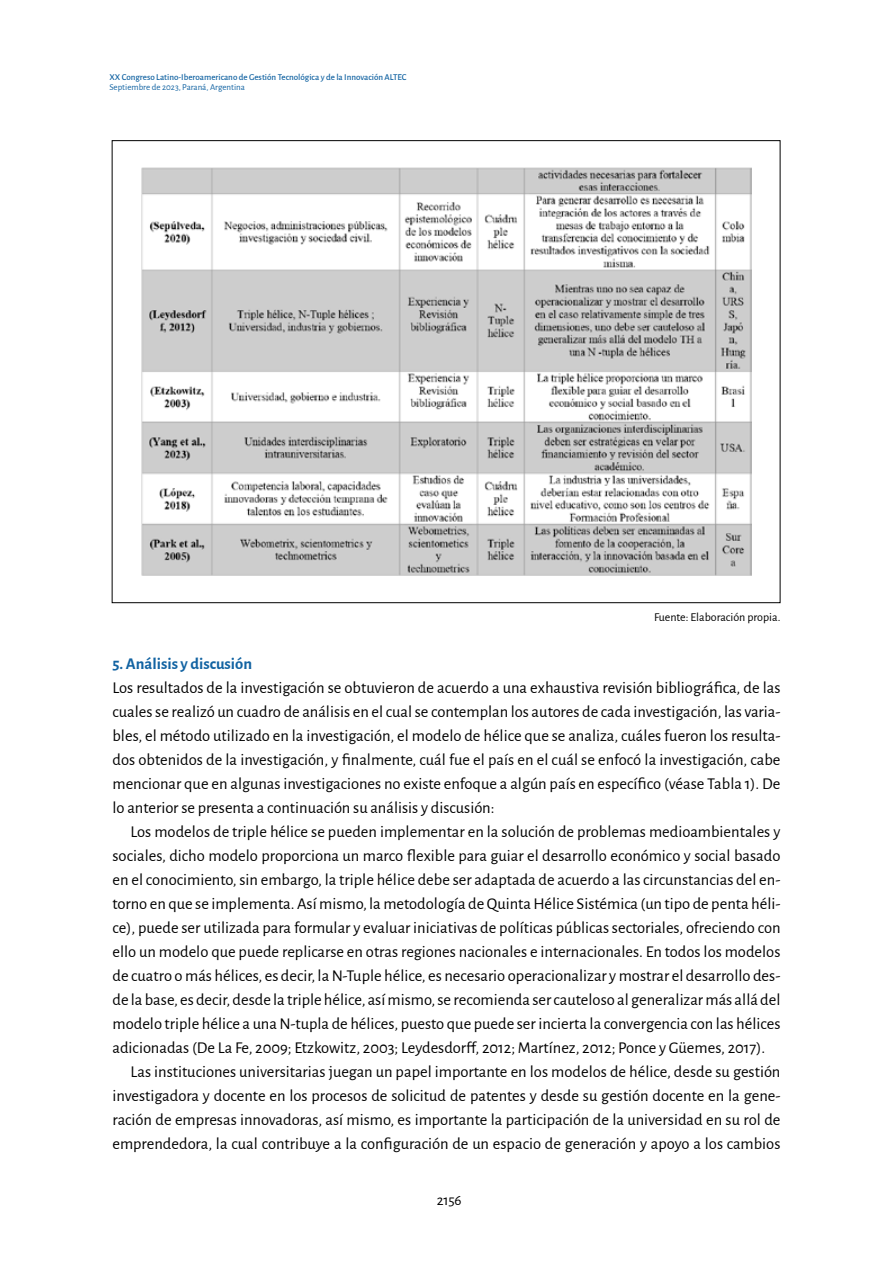
<style>
.page{position:relative;width:893px;height:1263px;background:#fff}
.page>*{position:absolute;margin:0;border:0;box-sizing:border-box;transform-origin:0 0}
.t1{font:16.5px/24px "Alegreya Sans";color:#000;text-align:justify}
.t2{font:700 16.5px "Alegreya Sans";color:#1263a2}
.t3{font:15px "Alegreya Sans";color:#000}
.t4{font:12px "Alegreya Sans";color:#000}
.t5{font:500 9px "Alegreya Sans";color:#1263a2}
.t6{font:9px "Alegreya Sans";color:#1263a2}
</style>
<div class="page">
<img style="left:141px;top:167px;width:611px;height:409px">
<p class="t5" style="left:110px;top:70px;width:299px">XX Congreso Latino-Iberoamericano de Gestión Tecnológica y de la Innovación ALTEC</p>
<p class="t6" style="left:110px;top:81px;width:137px">Septiembre de 2023, Paraná, Argentina</p>
<p class="t4" style="left:654px;top:609px;width:128px">Fuente: Elaboración propia.</p>
<p class="t2" style="left:112px;top:652px;width:141px">5. Análisis y discusión</p>
<p class="t1" style="left:112px;top:675px;width:670px">Los resultados de la investigación se obtuvieron de acuerdo a una exhaustiva revisión bibliográfica, de las cuales se realizó un cuadro de análisis en el cual se contemplan los autores de cada investigación, las varia&shy;bles, el método utilizado en la investigación, el modelo de hélice que se analiza, cuáles fueron los resulta&shy;dos obtenidos de la investigación, y finalmente, cuál fue el país en el cuál se enfocó la investigación, cabe mencionar que en algunas investigaciones no existe enfoque a algún país en específico (véase Tabla 1). De lo anterior se presenta a continuación su análisis y discusión:</p>
<p class="t1" style="left:131px;top:819px;width:651px">Los modelos de triple hélice se pueden implementar en la solución de problemas medioambientales y</p>
<p class="t1" style="left:112px;top:843px;width:669px">sociales, dicho modelo proporciona un marco flexible para guiar el desarrollo económico y social basado</p>
<p class="t1" style="left:112px;top:867px;width:669px">en el conocimiento, sin embargo, la triple hélice debe ser adaptada de acuerdo a las circunstancias del en-</p>
<p class="t1" style="left:112px;top:891px;width:669px">torno en que se implementa. Así mismo, la metodología de Quinta Hélice Sistémica (un tipo de penta héli-</p>
<p class="t1" style="left:112px;top:915px;width:669px">ce), puede ser utilizada para formular y evaluar iniciativas de políticas públicas sectoriales, ofreciendo con</p>
<p class="t1" style="left:112px;top:939px;width:669px">ello un modelo que puede replicarse en otras regiones nacionales e internacionales. En todos los modelos</p>
<p class="t1" style="left:112px;top:963px;width:669px">de cuatro o más hélices, es decir, la N-Tuple hélice, es necesario operacionalizar y mostrar el desarrollo des-</p>
<p class="t1" style="left:112px;top:987px;width:669px">de la base, es decir, desde la triple hélice, así mismo, se recomienda ser cauteloso al generalizar más allá del</p>
<p class="t1" style="left:112px;top:1011px;width:670px">modelo triple hélice a una N-tupla de hélices, puesto que puede ser incierta la convergencia con las hélices</p>
<p class="t1" style="left:112px;top:1035px;width:654px">adicionadas (De La Fe, 2009; Etzkowitz, 2003; Leydesdorff, 2012; Martínez, 2012; Ponce y Güemes, 2017).</p>
<p class="t1" style="left:131px;top:1059px;width:651px">Las instituciones universitarias juegan un papel importante en los modelos de hélice, desde su gestión</p>
<p class="t1" style="left:112px;top:1083px;width:669px">investigadora y docente en los procesos de solicitud de patentes y desde su gestión docente en la gene-</p>
<p class="t1" style="left:112px;top:1107px;width:669px">ración de empresas innovadoras, así mismo, es importante la participación de la universidad en su rol de</p>
<p class="t1" style="left:112px;top:1131px;width:669px">emprendedora, la cual contribuye a la configuración de un espacio de generación y apoyo a los cambios</p>
<p class="t3" style="left:437px;top:1189px;width:26px">2156</p>
</div>
